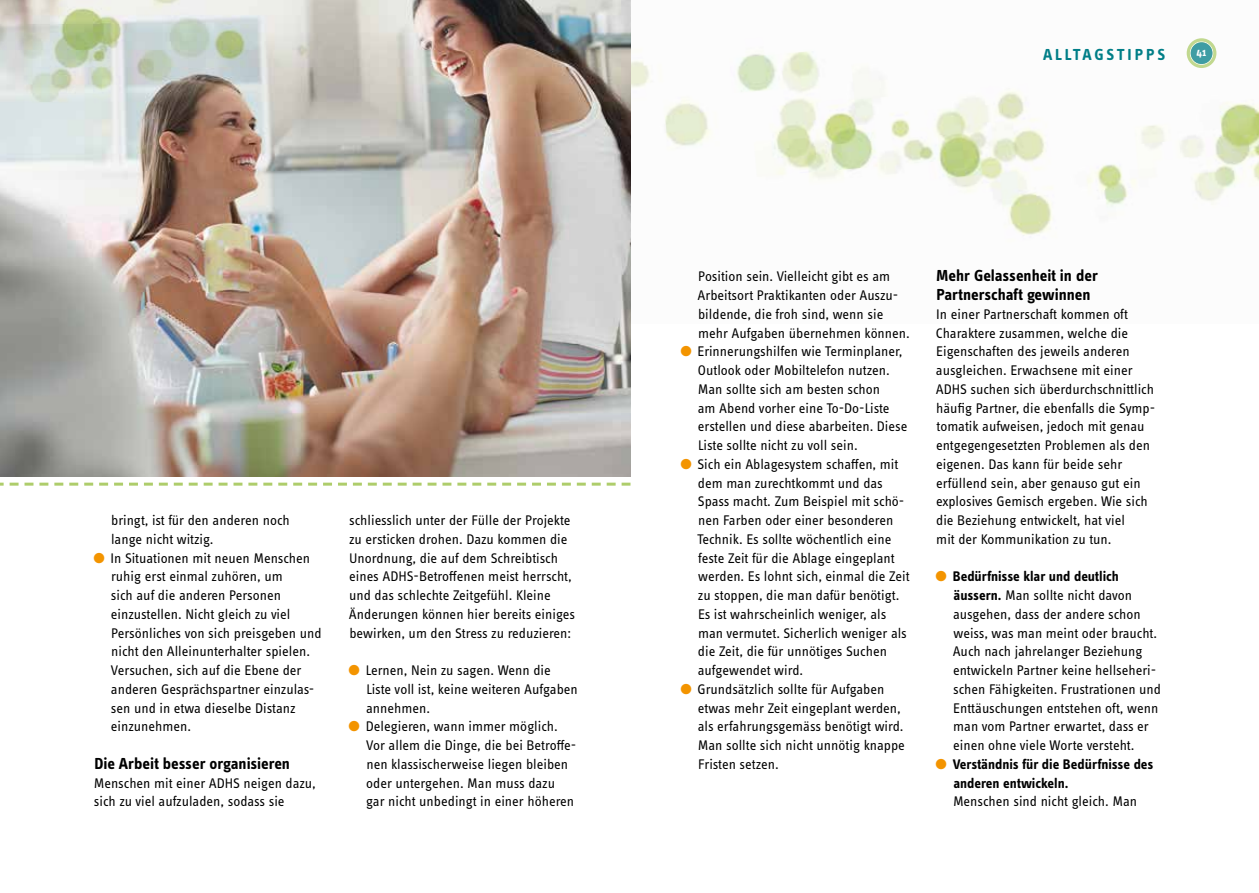
<style>
.page{position:relative;width:1259px;height:893px;background:#fff}
.page>*{position:absolute;margin:0;border:0;box-sizing:border-box;transform-origin:0 0}
.t1{font:700 16.5px/18.8px "Info OT Text";color:#000}
.t2{font:700 16.5px "Info OT Text";letter-spacing:.165em;color:#007e87}
.t3{font:14.4px/18.8px "Info OT Text";color:#000}
.t4{font:700 14.4px/18.8px "Info OT Text";color:#000}
.t5{font:700 11.25px "Info OT Text";color:#fff}
.s1{color:#f39400}
.s2{font-weight:700}
</style>
<div class="page">
<img style="left:630px;top:0;width:629px;height:323px">
<svg style="left:1186px;top:38px;width:30px;height:30px"></svg>
<img style="left:0;top:0;width:630px;height:476px">
<svg style="left:0;top:483px;width:630px;height:3px"></svg>
<img style="left:0;top:0;width:318px;height:216px">
<p class="t3" style="left:111px;top:511px;width:180px">bringt, ist für den anderen noch lange nicht witzig.</p>
<p class="t3" style="left:111px;top:548px;width:212px;text-indent:-17px"><span class="s1">●</span> In Situationen mit neuen Menschen ruhig erst einmal zuhören, um<br>sich auf die anderen Personen einzustellen. Nicht gleich zu viel<br>Persönliches von sich preisgeben und nicht den Alleinunterhalter spielen.<br>Versuchen, sich auf die Ebene der anderen Gesprächspartner einzulas&shy;sen und in etwa dieselbe Distanz einzunehmen.</p>
<p class="t1" style="left:94px;top:754px;width:197px">Die Arbeit besser organisieren</p>
<p class="t3" style="left:94px;top:773px;width:224px">Menschen mit einer ADHS neigen dazu, sich zu viel aufzuladen, sodass sie</p>
<p class="t3" style="left:349px;top:511px;width:228px">schliesslich unter der Fülle der Projekte zu ersticken drohen. Dazu kommen die Unordnung, die auf dem Schreibtisch eines ADHS-Betroffenen meist herrscht, und das schlechte Zeitgefühl. Kleine Änderungen können hier bereits einiges bewirken, um den Stress zu reduzieren:</p>
<p class="t3" style="left:366px;top:661px;width:213px;text-indent:-17px"><span class="s1">●</span> Lernen, Nein zu sagen. Wenn die<br>Liste voll ist, keine weiteren Aufgaben annehmen.</p>
<p class="t3" style="left:366px;top:717px;width:212px;text-indent:-18px"><span class="s1">●</span> Delegieren, wann immer möglich.<br>Vor allem die Dinge, die bei Betroffe&shy;nen klassischerweise liegen bleiben oder untergehen. Man muss dazu gar nicht unbedingt in einer höheren</p>
<p class="t2" style="left:1043px;top:44px;width:124px">ALLTAGSTIPPS</p>
<p class="t5" style="left:1196px;top:45px;width:11px">41</p>
<p class="t3" style="left:697px;top:267px;width:214px">Position sein. Vielleicht gibt es am Arbeitsort Praktikanten oder Auszu&shy;bildende, die froh sind, wenn sie mehr Aufgaben übernehmen können.</p>
<p class="t3" style="left:698px;top:342px;width:211px;text-indent:-17px"><span class="s1">●</span> Erinnerungshilfen wie Terminplaner, Outlook oder Mobiltelefon nutzen.<br>Man sollte sich am besten schon<br>am Abend vorher eine To-Do-Liste erstellen und diese abarbeiten. Diese Liste sollte nicht zu voll sein.</p>
<p class="t3" style="left:697px;top:454px;width:214px;text-indent:-17px"><span class="s1">●</span> Sich ein Ablagesystem schaffen, mit dem man zurechtkommt und das Spass macht. Zum Beispiel mit schö&shy;nen Farben oder einer besonderen Technik. Es sollte wöchentlich eine feste Zeit für die Ablage eingeplant werden. Es lohnt sich, einmal die Zeit zu stoppen, die man dafür benötigt.<br>Es ist wahrscheinlich weniger, als man vermutet. Sicherlich weniger als die Zeit, die für unnötiges Suchen aufgewendet wird.</p>
<p class="t3" style="left:698px;top:679px;width:209px;text-indent:-17px"><span class="s1">●</span> Grundsätzlich sollte für Aufgaben etwas mehr Zeit eingeplant werden, als erfahrungsgemäss benötigt wird.<br>Man sollte sich nicht unnötig knappe<br>Fristen setzen.</p>
<p class="t1" style="left:936px;top:266px;width:163px">Mehr Gelassenheit in der<br>Partnerschaft gewinnen</p>
<p class="t3" style="left:935px;top:304px;width:221px">In einer Partnerschaft kommen oft Charaktere zusammen, welche die Eigenschaften des jeweils anderen ausgleichen. Erwachsene mit einer ADHS suchen sich überdurchschnittlich häufig Partner, die ebenfalls die Symp&shy;tomatik aufweisen, jedoch mit genau entgegengesetzten Problemen als den eigenen. Das kann für beide sehr erfüllend sein, aber genauso gut ein explosives Gemisch ergeben. Wie sich die Beziehung entwickelt, hat viel<br>mit der Kommunikation zu tun.</p>
<p class="t3" style="left:952px;top:567px;width:210px;text-indent:-17px"><span class="s1">●</span> <span class="s2">Bedürfnisse klar und deutlich äussern.</span> Man sollte nicht davon ausgehen, dass der andere schon weiss, was man meint oder braucht.<br>Auch nach jahrelanger Beziehung entwickeln Partner keine hellseheri&shy;schen Fähigkeiten. Frustrationen und Enttäuschungen entstehen oft, wenn man vom Partner erwartet, dass er einen ohne viele Worte versteht.</p>
<p class="t4" style="left:953px;top:754px;width:201px;text-indent:-18px"><span class="s1">●</span> Verständnis für die Bedürfnisse des anderen entwickeln.</p>
<p class="t3" style="left:953px;top:792px;width:186px">Menschen sind nicht gleich. Man</p>
</div>
